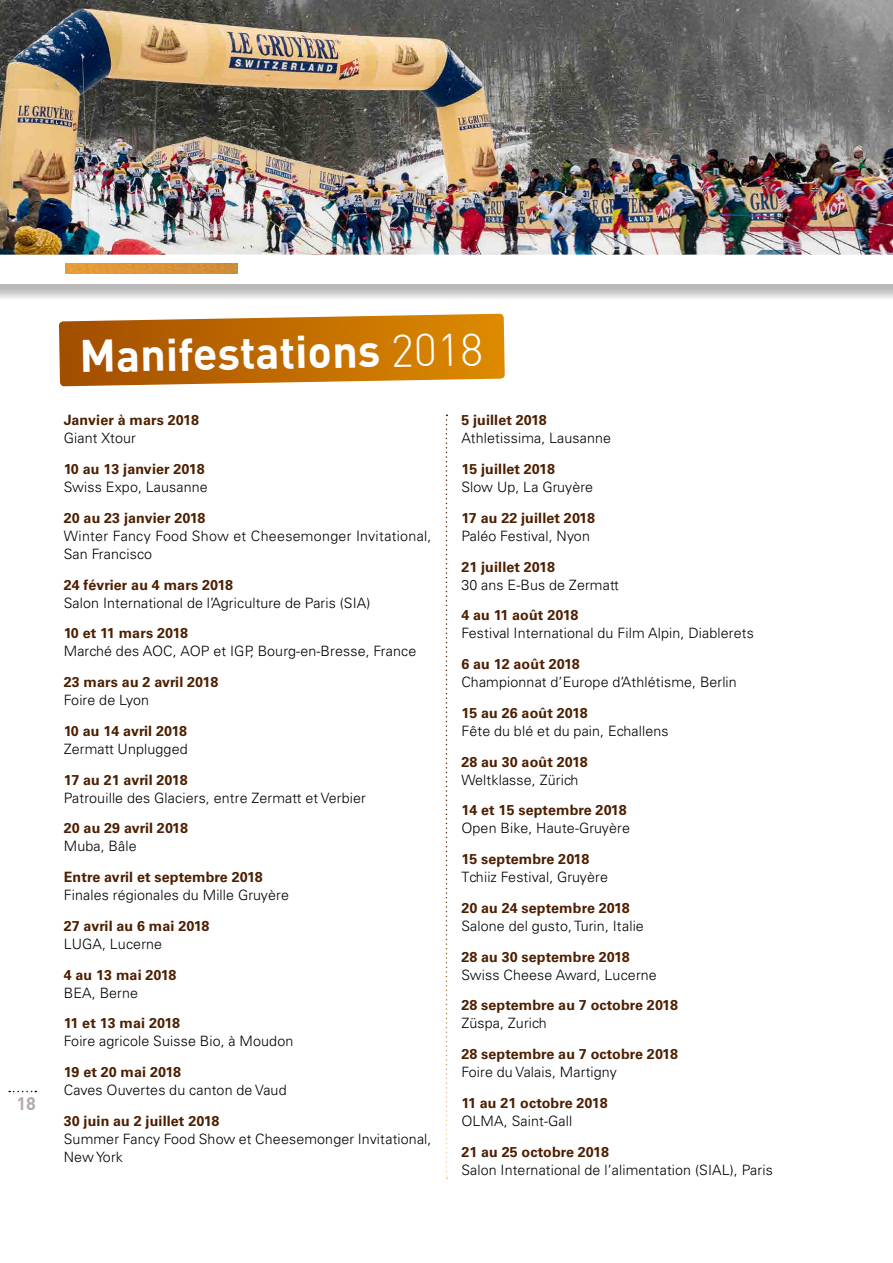
<style>
.page{position:relative;width:893px;height:1263px;background:#fff}
.page>*{position:absolute;margin:0;border:0;box-sizing:border-box;transform-origin:0 0}
.t1{font:700 45px "DIN";color:#fff}
.t2{font:700 18px "DIN";color:#b5aaab}
.t3{font:300 14.25px/18px "Univers";letter-spacing:.01em;color:#000}
.t4{font:700 14.25px "Univers";letter-spacing:.01em;color:#4d1f00}
.s1{font-weight:300}
</style>
<div class="page">
<svg style="left:9px;top:1091px;width:27px;height:1px"></svg>
<div style="left:0;top:0;width:893px;height:302px;background:#000;opacity:.28"></div>
<div style="left:0;top:0;width:893px;height:283px;background:#fff"></div>
<svg style="left:446px;top:415px;width:1px;height:764px"></svg>
<svg style="left:66px;top:264px;width:172px;height:9px;background:#dc9438"></svg>
<svg style="left:59px;top:314px;width:446px;height:72px;background:#c67a19"></svg>
<img style="left:0;top:0;width:893px;height:255px">
<p class="t2" style="left:16px;top:1092px;width:21px">18</p>
<h1 class="t1" style="left:79px;top:327px;width:405px;rotate:-1deg">Manifestations <span class="s1">2018</span></h1>
<p class="t4" style="left:64px;top:412px;width:137px">Janvier à mars 2018</p>
<p class="t3" style="left:64px;top:429px;width:74px">Giant Xtour</p>
<p class="t4" style="left:64px;top:461px;width:142px">10 au 13 janvier 2018</p>
<p class="t3" style="left:64px;top:478px;width:146px">Swiss Expo, Lausanne</p>
<p class="t4" style="left:64px;top:509px;width:143px">20 au 23 janvier 2018</p>
<p class="t3" style="left:64px;top:527px;width:369px">Winter Fancy Food Show et Cheesemonger Invitational,<br>San Francisco</p>
<p class="t4" style="left:64px;top:576px;width:171px">24 février au 4 mars 2018</p>
<p class="t3" style="left:64px;top:593px;width:308px">Salon International de l’Agriculture de Paris (SIA)</p>
<p class="t4" style="left:64px;top:625px;width:126px">10 et 11 mars 2018</p>
<p class="t3" style="left:64px;top:642px;width:354px">Marché des AOC, AOP et IGP, Bourg-en-Bresse, France</p>
<p class="t4" style="left:64px;top:674px;width:156px">23 mars au 2 avril 2018</p>
<p class="t3" style="left:64px;top:691px;width:87px">Foire de Lyon</p>
<p class="t4" style="left:64px;top:722px;width:125px">10 au 14 avril 2018</p>
<p class="t3" style="left:64px;top:740px;width:125px">Zermatt Unplugged</p>
<p class="t4" style="left:64px;top:771px;width:125px">17 au 21 avril 2018</p>
<p class="t3" style="left:64px;top:788px;width:304px">Patrouille des Glaciers, entre Zermatt et Verbier</p>
<p class="t4" style="left:64px;top:820px;width:126px">20 au 29 avril 2018</p>
<p class="t3" style="left:64px;top:837px;width:74px">Muba, Bâle</p>
<p class="t4" style="left:64px;top:869px;width:200px">Entre avril et septembre 2018</p>
<p class="t3" style="left:64px;top:886px;width:227px">Finales régionales du Mille Gruyère</p>
<p class="t4" style="left:64px;top:917px;width:147px">27 avril au 6 mai 2018</p>
<p class="t3" style="left:64px;top:935px;width:100px">LUGA, Lucerne</p>
<p class="t4" style="left:64px;top:966px;width:114px">4 au 13 mai 2018</p>
<p class="t3" style="left:64px;top:983px;width:76px">BEA, Berne</p>
<p class="t4" style="left:64px;top:1015px;width:118px">11 et 13 mai 2018</p>
<p class="t3" style="left:64px;top:1032px;width:231px">Foire agricole Suisse Bio, à Moudon</p>
<p class="t4" style="left:64px;top:1064px;width:119px">19 et 20 mai 2018</p>
<p class="t3" style="left:64px;top:1081px;width:224px">Caves Ouvertes du canton de Vaud</p>
<p class="t4" style="left:64px;top:1112px;width:157px">30 juin au 2 juillet 2018</p>
<p class="t3" style="left:64px;top:1130px;width:369px">Summer Fancy Food Show et Cheesemonger Invitational,<br>New York</p>
<p class="t4" style="left:461px;top:412px;width:87px">5 juillet 2018</p>
<p class="t3" style="left:461px;top:429px;width:151px">Athletissima, Lausanne</p>
<p class="t4" style="left:461px;top:461px;width:95px">15 juillet 2018</p>
<p class="t3" style="left:461px;top:478px;width:133px">Slow Up, La Gruyère</p>
<p class="t4" style="left:461px;top:509px;width:135px">17 au 22 juillet 2018</p>
<p class="t3" style="left:461px;top:527px;width:130px">Paléo Festival, Nyon</p>
<p class="t4" style="left:461px;top:558px;width:95px">21 juillet 2018</p>
<p class="t3" style="left:461px;top:575px;width:159px">30 ans E-Bus de Zermatt</p>
<p class="t4" style="left:461px;top:607px;width:119px">4 au 11 août 2018</p>
<p class="t3" style="left:461px;top:624px;width:294px">Festival International du Film Alpin, Diablerets</p>
<p class="t4" style="left:461px;top:656px;width:120px">6 au 12 août 2018</p>
<p class="t3" style="left:461px;top:673px;width:277px">Championnat d’Europe d’Athlétisme, Berlin</p>
<p class="t4" style="left:461px;top:704px;width:128px">15 au 26 août 2018</p>
<p class="t3" style="left:461px;top:722px;width:209px">Fête du blé et du pain, Echallens</p>
<p class="t4" style="left:461px;top:753px;width:128px">28 au 30 août 2018</p>
<p class="t3" style="left:461px;top:770px;width:119px">Weltklasse, Zürich</p>
<p class="t4" style="left:461px;top:802px;width:167px">14 et 15 septembre 2018</p>
<p class="t3" style="left:461px;top:819px;width:170px">Open Bike, Haute-Gruyère</p>
<p class="t4" style="left:461px;top:851px;width:130px">15 septembre 2018</p>
<p class="t3" style="left:461px;top:868px;width:148px">Tchiiz Festival, Gruyère</p>
<p class="t4" style="left:461px;top:899px;width:170px">20 au 24 septembre 2018</p>
<p class="t3" style="left:461px;top:917px;width:184px">Salone del gusto, Turin, Italie</p>
<p class="t4" style="left:461px;top:948px;width:170px">28 au 30 septembre 2018</p>
<p class="t3" style="left:461px;top:965px;width:197px">Swiss Cheese Award, Lucerne</p>
<p class="t4" style="left:461px;top:997px;width:218px">28 septembre au 7 octobre 2018</p>
<p class="t3" style="left:461px;top:1014px;width:87px">Züspa, Zurich</p>
<p class="t4" style="left:461px;top:1046px;width:218px">28 septembre au 7 octobre 2018</p>
<p class="t3" style="left:461px;top:1063px;width:157px">Foire du Valais, Martigny</p>
<p class="t4" style="left:461px;top:1094px;width:148px">11 au 21 octobre 2018</p>
<p class="t3" style="left:461px;top:1112px;width:112px">OLMA, Saint-Gall</p>
<p class="t4" style="left:461px;top:1143px;width:149px">21 au 25 octobre 2018</p>
<p class="t3" style="left:461px;top:1160px;width:313px">Salon International de l’alimentation (SIAL), Paris</p>
</div>
